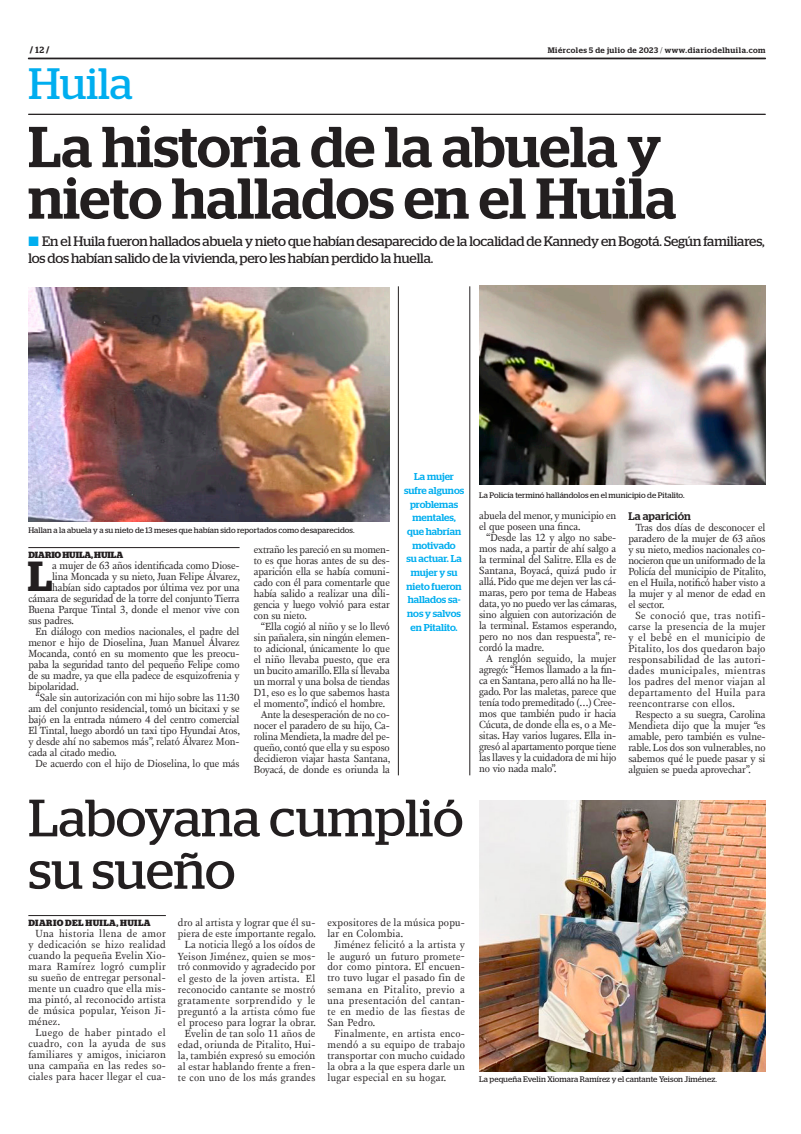
<style>
.page{position:relative;width:801px;height:1134px;background:#fff}
.page>*{position:absolute;margin:0;border:0;box-sizing:border-box;transform-origin:0 0}
.t1{font:500 57.5px/51.5px "Stag";color:#231f20}
.t2{font:52.4px/52.4px "Stag";letter-spacing:-.005em;color:#231f20}
.t3{font:43.9px "Stag";color:#00aeef}
.t4{font:600 42px "Stag";color:#231f20}
.t5{font:13.7px/16.5px "Stag";letter-spacing:-.01em;color:#231f20}
.t6{font:500 11px "Stag";letter-spacing:.01em;color:#231f20}
.t7{font:10.6px/11px "New Fournier BP";letter-spacing:-.01em;color:#231f20;text-align:justify}
.t8{font:10.6px/11px "New Fournier BP";letter-spacing:.02em;color:#231f20;text-align:right}
.t9{font:500 10px/13.7px "Stag";color:#00aeef;text-align:center}
.t10{font:700 9px "Stag";letter-spacing:.035em;color:#231f20}
.t11{font:700 9px "Stag";color:#231f20}
.t12{font:8px "Stag";letter-spacing:.01em;color:#231f20}
.t13{font:500 8px "Stag";letter-spacing:.06em;color:#231f20}
.s1{font-weight:500}
.s2{font-weight:300}
.s3{color:#00aeef}
</style>
<div class="page">
<svg style="left:28px;top:58px;width:737px;height:1px"></svg>
<hr style="left:28px;top:114px;width:737px;height:1px;background:#231f20">
<hr style="left:28px;top:547px;width:212px;height:1px;background:#231f20">
<img style="left:28px;top:287px;width:362px;height:235px">
<hr style="left:28px;top:915px;width:138px;height:1px;background:#231f20">
<img style="left:479px;top:800px;width:286px;height:271px">
<img style="left:480px;top:286px;width:285px;height:198px">
<hr style="left:398px;top:286px;width:1px;height:489px;background:#231f20">
<hr style="left:469px;top:286px;width:1px;height:489px;background:#231f20">
<p class="t10" style="left:30px;top:45px;width:21px">/ <span class="s1">12</span> /</p>
<p class="t13" style="left:548px;top:45px;width:219px">Miércoles 5 de julio de 2023 <span class="s2">/</span> www.diariodelhuila.com</p>
<h3 class="t3" style="left:28px;top:58px;width:106px">Huila</h3>
<h1 class="t1" style="left:28px;top:121px;width:649px">La historia de la abuela y nieto hallados en el Huila</h1>
<p class="t5" style="left:28px;top:233px;width:738px"><span class="s3">■</span> En el Huila fueron hallados abuela y nieto que habían desaparecido de la localidad de Kannedy en Bogotá. Según familiares, los dos habían salido de la vivienda, pero les habían perdido la huella.</p>
<p class="t12" style="left:28px;top:525px;width:328px">Hallan a la abuela y a su nieto de 13 meses que habían sido reportados como desaparecidos.</p>
<p class="t11" style="left:28px;top:549px;width:96px">DIARIO HUILA, HUILA</p>
<h3 class="t4" style="left:28px;top:551px;width:26px">L</h3>
<p class="t7" style="left:52px;top:560px;width:189px">a mujer de 63 años identificada como Diose-</p>
<p class="t7" style="left:52px;top:571px;width:189px">lina Moncada y su nieto, Juan Felipe Álvarez,</p>
<p class="t7" style="left:52px;top:582px;width:189px">habían sido captados por última vez por una</p>
<p class="t7" style="left:28px;top:593px;width:213px">cámara de seguridad de la torre del conjunto Tierra</p>
<p class="t7" style="left:28px;top:604px;width:213px">Buena Parque Tintal 3, donde el menor vive con</p>
<p class="t7" style="left:28px;top:615px;width:47px">sus padres.</p>
<p class="t7" style="left:35px;top:626px;width:206px">En diálogo con medios nacionales, el padre del</p>
<p class="t7" style="left:28px;top:637px;width:213px">menor e hijo de Dioselina, Juan Manuel Álvarez</p>
<p class="t7" style="left:28px;top:648px;width:213px">Mocanda, contó en su momento que les preocu-</p>
<p class="t7" style="left:28px;top:659px;width:213px">paba la seguridad tanto del pequeño Felipe como</p>
<p class="t7" style="left:28px;top:670px;width:213px">de su madre, ya que ella padece de esquizofrenia y</p>
<p class="t7" style="left:28px;top:681px;width:52px">bipolaridad.</p>
<p class="t7" style="left:35px;top:692px;width:206px">“Sale sin autorización con mi hijo sobre las 11:30</p>
<p class="t7" style="left:28px;top:703px;width:213px">am del conjunto residencial, tomó un bicitaxi y se</p>
<p class="t7" style="left:28px;top:714px;width:213px">bajó en la entrada número 4 del centro comercial</p>
<p class="t7" style="left:28px;top:725px;width:213px">El Tintal, luego abordó un taxi tipo Hyundai Atos,</p>
<p class="t7" style="left:28px;top:736px;width:213px">y desde ahí no sabemos más”, relató Álvarez Mon-</p>
<p class="t7" style="left:28px;top:747px;width:90px">cada al citado medio.</p>
<p class="t7" style="left:35px;top:758px;width:206px">De acuerdo con el hijo de Dioselina, lo que más</p>
<p class="t7" style="left:254px;top:544px;width:138px">extraño les pareció en su momen&shy;to es que horas antes de su des&shy;aparición ella se había comuni&shy;cado con él para comentarle que había salido a realizar una dili&shy;gencia y luego volvió para estar con su nieto.</p>
<p class="t7" style="left:261px;top:621px;width:130px">“Ella cogió al niño y se lo llevó</p>
<p class="t7" style="left:254px;top:632px;width:138px">sin pañalera, sin ningún elemen-</p>
<p class="t7" style="left:254px;top:643px;width:138px">to adicional, únicamente lo que</p>
<p class="t7" style="left:254px;top:654px;width:138px">el niño llevaba puesto, que era</p>
<p class="t7" style="left:254px;top:665px;width:138px">un bucito amarillo. Ella sí llevaba</p>
<p class="t7" style="left:254px;top:676px;width:138px">un morral y una bolsa de tiendas</p>
<p class="t7" style="left:254px;top:687px;width:138px">D1, eso es lo que sabemos hasta</p>
<p class="t7" style="left:254px;top:698px;width:133px">el momento”, indicó el hombre.</p>
<p class="t7" style="left:261px;top:709px;width:130px">Ante la desesperación de no co-</p>
<p class="t7" style="left:254px;top:720px;width:138px">nocer el paradero de su hijo, Ca-</p>
<p class="t7" style="left:254px;top:731px;width:138px">rolina Mendieta, la madre del pe-</p>
<p class="t7" style="left:254px;top:742px;width:138px">queño, contó que ella y su esposo</p>
<p class="t7" style="left:254px;top:753px;width:138px">decidieron viajar hasta Santana,</p>
<p class="t7" style="left:254px;top:764px;width:138px">Boyacá, de donde es oriunda la</p>
<p class="t9" style="left:404px;top:470px;width:62px">La mujer sufre algunos problemas mentales, que habrían motivado<br>su actuar. La mujer y su nieto fueron hallados sa&shy;nos y salvos en Pitalito.</p>
<h2 class="t2" style="left:28px;top:791px;width:436px">Laboyana cumplió su sueño</h2>
<p class="t10" style="left:28px;top:917px;width:124px">DIARIO DEL HUILA, HUILA</p>
<p class="t7" style="left:28px;top:928px;width:139px;text-indent:7px">Una historia llena de amor y dedicación se hizo realidad cuando la pequeña Evelin Xio&shy;mara Ramírez logró cumplir su sueño de entregar personal&shy;mente un cuadro que ella mis&shy;ma pintó, al reconocido artista de música popular, Yeison Ji&shy;ménez.</p>
<p class="t7" style="left:28px;top:1027px;width:139px;text-indent:7px">Luego de haber pintado el cuadro, con la ayuda de sus familiares y amigos, iniciaron una campaña en las redes so&shy;ciales para hacer llegar el cua-</p>
<p class="t8" style="left:178px;top:917px;width:140px">dro al artista y lograr que él su&shy;piera de este importante regalo.<br>La noticia llegó a los oídos de<br>Yeison Jiménez, quien se mos&shy;tró conmovido y agradecido por el gesto de la joven artista. El reconocido cantante se mostró gratamente sorprendido y le preguntó a la artista cómo fue el proceso para lograr la obrar.<br>Evelin de tan solo 11 años de edad, oriunda de Pitalito, Hui&shy;la, también expresó su emoción al estar hablando frente a fren&shy;te con uno de los más grandes</p>
<p class="t8" style="left:327px;top:917px;width:139px;text-align:left">expositores de la música popu&shy;lar en Colombia.</p>
<p class="t7" style="left:327px;top:939px;width:139px;text-indent:7px">Jiménez felicitó a la artista y le auguró un futuro promete&shy;dor como pintora. El encuen&shy;tro tuvo lugar el pasado fin de semana en Pitalito, previo a una presentación del cantan&shy;te en medio de las fiestas de San Pedro.</p>
<p class="t7" style="left:327px;top:1027px;width:139px;text-indent:7px">Finalmente, en artista enco&shy;mendó a su equipo de trabajo transportar con mucho cuidado la obra a la que espera darle un lugar especial en su hogar.</p>
<p class="t12" style="left:479px;top:490px;width:207px">La Policía terminó hallándolos en el municipio de Pitalito.</p>
<p class="t7" style="left:479px;top:510px;width:139px">abuela del menor, y municipio en el que poseen una finca.</p>
<p class="t7" style="left:479px;top:532px;width:139px;text-indent:7px">“Desde las 12 y algo no sabe&shy;mos nada, a partir de ahí salgo a la terminal del Salitre. Ella es de Santana, Boyacá, quizá pudo ir allá. Pido que me dejen ver las cá&shy;maras, pero por tema de Habeas data, yo no puedo ver las cámaras, sino alguien con autorización de la terminal. Estamos esperando, pero no nos dan respuesta”, re&shy;cordó la madre.</p>
<p class="t7" style="left:479px;top:653px;width:139px;text-indent:7px">A renglón seguido, la mujer agregó: “Hemos llamado a la fin&shy;ca en Santana, pero allá no ha lle&shy;gado. Por las maletas, parece que tenía todo premeditado (…) Cree&shy;mos que también pudo ir hacia Cúcuta, de donde ella es, o a Me&shy;sitas. Hay varios lugares. Ella in&shy;gresó al apartamento porque tiene las llaves y la cuidadora de mi hijo no vio nada malo”.</p>
<p class="t6" style="left:628px;top:510px;width:64px">La aparición</p>
<p class="t7" style="left:628px;top:522px;width:139px;text-indent:7px">Tras dos días de desconocer el paradero de la mujer de 63 años y su nieto, medios nacionales co&shy;nocieron que un uniformado de la Policía del municipio de Pitalito, en el Huila, notificó haber visto a la mujer y al menor de edad en el sector.</p>
<p class="t7" style="left:628px;top:610px;width:139px;text-indent:7px">Se conoció que, tras notifi&shy;carse la presencia de la mujer y el bebé en el municipio de Pitalito, los dos quedaron bajo responsabilidad de las autori&shy;dades municipales, mientras los padres del menor viajan al departamento del Huila para reencontrarse con ellos.</p>
<p class="t7" style="left:628px;top:709px;width:139px;text-indent:7px">Respecto a su suegra, Carolina Mendieta dijo que la mujer “es amable, pero también es vulne&shy;rable. Los dos son vulnerables, no sabemos qué le puede pasar y si alguien se pueda aprovechar”.</p>
<p class="t12" style="left:479px;top:1074px;width:239px">La pequeña Evelin Xiomara Ramírez y el cantante Yeison Jiménez.</p>
</div>
